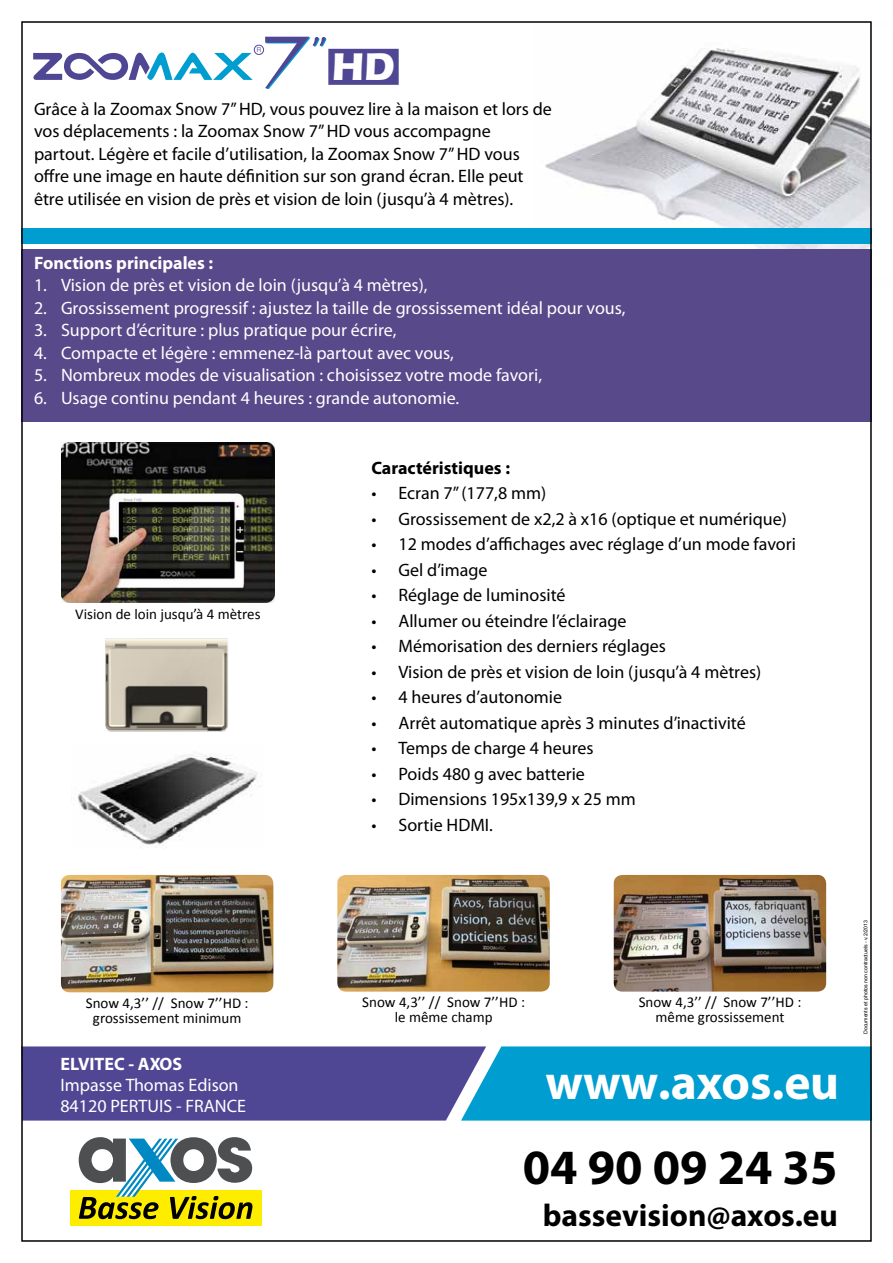
<style>
.page{position:relative;width:893px;height:1263px;background:#fff}
.page>*{position:absolute;margin:0;border:0;box-sizing:border-box;transform-origin:0 0}
.t1{font:700 49.5px "Myriad Pro";color:#fff}
.t2{font:700 49.5px "Myriad Pro";color:#000}
.t3{font:700 39.75px "Eras ITC";color:#fff}
.t4{font:700 31.5px "Myriad Pro";color:#000}
.t5{font:18px/22.5px "Myriad Pro";color:#000}
.t6{font:18px/21px "Myriad Pro";color:#fff}
.t7{font:700 18px "Myriad Pro";color:#fff}
.t8{font:700 18px "Myriad Pro";color:#000}
.t9{font:15px/15px "Calibri";color:#000;text-align:center}
.t10{font:7.2px "Eurostar";color:#4f4794}
.t11{font:5.25px "Arial";color:#000}
</style>
<div class="page">
<svg style="left:24px;top:1046px;width:845px;height:74px;background:#2f72b2"></svg>
<img style="left:545px;top:48px;width:324px;height:201px">
<img style="left:105px;top:638px;width:123px;height:94px">
<div style="left:21px;top:228px;width:851px;height:16px;background:#009dd1"></div>
<div style="left:21px;top:249px;width:851px;height:173px;background:#57498a"></div>
<img style="left:337px;top:875px;width:213px;height:116px">
<img style="left:614px;top:875px;width:212px;height:116px">
<img style="left:61px;top:875px;width:212px;height:117px">
<img style="left:78px;top:754px;width:180px;height:94px">
<img style="left:62px;top:442px;width:212px;height:161px">
<div style="left:70px;top:1190px;width:191px;height:36px;background:#ffed00"></div>
<svg style="left:79px;top:1137px;width:173px;height:82px"></svg>
<svg style="left:33px;top:52px;width:220px;height:28px"></svg>
<div style="left:254px;top:45px;width:10px;height:10px;border:1px solid #4f4794;border-radius:50%"></div>
<svg style="left:265px;top:37px;width:61px;height:52px"></svg>
<div style="left:328px;top:49px;width:71px;height:36px;background:#4f4794;border:1px solid #4f4794"></div>
<p class="t10" style="left:257px;top:45px;width:6px">R</p>
<h2 class="t3" style="left:332px;top:44px;width:65px">HD</h2>
<p class="t5" style="left:34px;top:97px;width:519px">Grâce à la Zoomax Snow 7’’HD, vous pouvez lire à la maison et lors de vos déplacements : la Zoomax Snow 7’’HD vous accompagne partout. Légère et facile d’utilisation, la Zoomax Snow 7’’HD vous offre une image en haute définition sur son grand écran. Elle peut être utilisée en vision de près et vision de loin (jusqu’à 4 mètres).</p>
<p class="t7" style="left:34px;top:251px;width:181px">Fonctions principales :</p>
<p class="t6" style="left:34px;top:275px;width:395px">1. Vision de près et vision de loin (jusqu’à 4 mètres),</p>
<p class="t6" style="left:34px;top:297px;width:593px">2. Grossissement progressif : ajustez la taille de grossissement idéal pour vous,</p>
<p class="t6" style="left:34px;top:320px;width:364px">3. Support d’écriture : plus pratique pour écrire,</p>
<p class="t6" style="left:34px;top:342px;width:421px">4. Compacte et légère : emmenez-là partout avec vous,</p>
<p class="t6" style="left:34px;top:365px;width:510px">5. Nombreux modes de visualisation : choisissez votre mode favori,</p>
<p class="t6" style="left:34px;top:387px;width:427px">6. Usage continu pendant 4 heures : grande autonomie.</p>
<p class="t9" style="left:75px;top:606px;width:187px">Vision de loin jusqu’à 4 mètres</p>
<p class="t8" style="left:371px;top:456px;width:140px">Caractéristiques :</p>
<p class="t5" style="left:371px;top:482px;width:176px">• Ecran 7’’(177,8 mm)</p>
<p class="t5" style="left:371px;top:507px;width:417px">• Grossissement de x2,2 à x16 (optique et numérique)</p>
<p class="t5" style="left:371px;top:533px;width:426px">• 12 modes d’affichages avec réglage d’un mode favori</p>
<p class="t5" style="left:371px;top:558px;width:118px">• Gel d’image</p>
<p class="t5" style="left:371px;top:584px;width:196px">• Réglage de luminosité</p>
<p class="t5" style="left:371px;top:609px;width:256px">• Allumer ou éteindre l’éclairage</p>
<p class="t5" style="left:371px;top:635px;width:296px">• Mémorisation des derniers réglages</p>
<p class="t5" style="left:371px;top:660px;width:391px">• Vision de près et vision de loin (jusqu’à 4 mètres)</p>
<p class="t5" style="left:371px;top:686px;width:192px">• 4 heures d’autonomie</p>
<p class="t5" style="left:371px;top:711px;width:376px">• Arrêt automatique après 3 minutes d’inactivité</p>
<p class="t5" style="left:371px;top:737px;width:224px">• Temps de charge 4 heures</p>
<p class="t5" style="left:371px;top:762px;width:215px">• Poids 480 g avec batterie</p>
<p class="t5" style="left:371px;top:788px;width:266px">• Dimensions 195x139,9 x 25 mm</p>
<p class="t5" style="left:371px;top:813px;width:123px">• Sortie HDMI.</p>
<p class="t9" style="left:86px;top:996px;width:164px">Snow 4,3’’ // Snow 7’’HD : grossissement minimum</p>
<p class="t7" style="left:60px;top:1052px;width:123px">ELVITEC - AXOS</p>
<p class="t6" style="left:60px;top:1074px;width:187px">Impasse Thomas Edison<br>84120 PERTUIS - FRANCE</p>
<p class="t9" style="left:362px;top:995px;width:164px">Snow 4,3’’ // Snow 7’’HD : le même champ</p>
<p class="t9" style="left:639px;top:995px;width:164px">Snow 4,3’’ // Snow 7’’HD : même grossissement</p>
<h1 class="t1" style="left:546px;top:1050px;width:295px">www.axos.eu</h1>
<h1 class="t2" style="left:523px;top:1135px;width:316px">04 90 09 24 35</h1>
<h3 class="t4" style="left:543px;top:1195px;width:297px">bassevision@axos.eu</h3>
<p class="t11" style="left:862px;top:1034px;width:116px;rotate:-90deg">Documents et photos non contractuels - v.2/2013</p>
</div>
